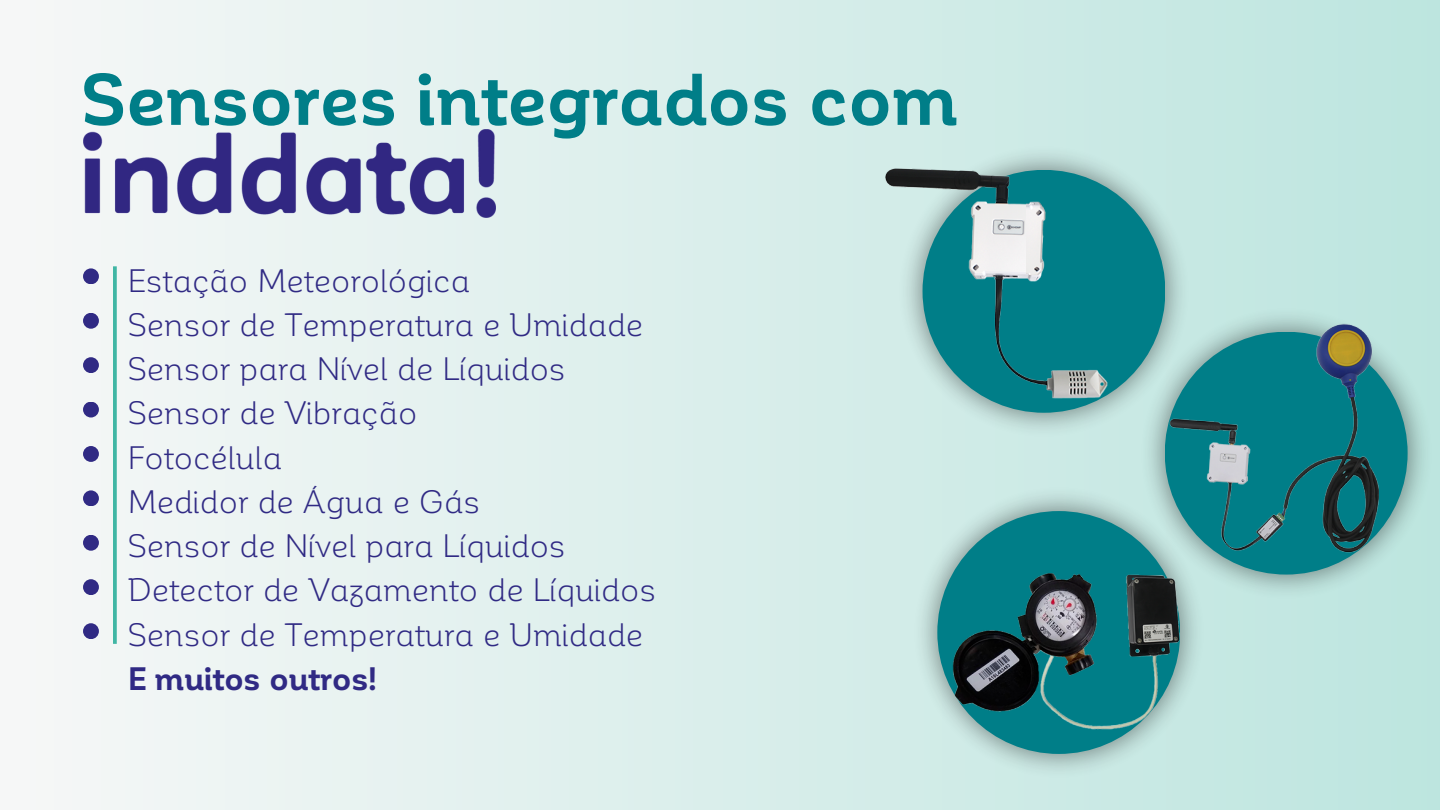
<style>
.page{position:relative;width:1440px;height:810px;background:#fff}
.page>*{position:absolute;margin:0;border:0;box-sizing:border-box;transform-origin:0 0}
.t1{font:700 72px "Corporative Alt";color:#007e88}
.t2{font:32px "Corporative Alt";color:#302a84}
.t3{font:700 32px "Corporative Alt";color:#302a84}
</style>
<div class="page">
<div style="left:0;top:0;width:1440px;height:810px;background:linear-gradient(to right,#f7f7f7,#bde5df)"></div>
<svg style="left:113px;top:266px;width:4px;height:378px;background:#4ab9a8"></svg>
<img style="left:83px;top:130px;width:413px;height:87px">
<img style="left:1189px;top:309px;width:242px;height:289px">
<div style="left:1165px;top:332px;width:243px;height:243px;background:#007e88;border-radius:50%"></div>
<img style="left:1137px;top:315px;width:303px;height:241px">
<img style="left:899px;top:147px;width:290px;height:289px">
<img style="left:914px;top:488px;width:290px;height:289px">
<div style="left:937px;top:511px;width:243px;height:243px;background:#007e88;border-radius:50%"></div>
<img style="left:847px;top:153px;width:318px;height:253px">
<img style="left:1027px;top:194px;width:29px;height:89px">
<img style="left:952px;top:551px;width:237px;height:189px">
<div style="left:83px;top:268px;width:16px;height:16px;background:#302a84;border-radius:50%"></div>
<div style="left:83px;top:313px;width:16px;height:16px;background:#302a84;border-radius:50%"></div>
<div style="left:83px;top:357px;width:16px;height:16px;background:#302a84;border-radius:50%"></div>
<div style="left:83px;top:402px;width:16px;height:16px;background:#302a84;border-radius:50%"></div>
<div style="left:83px;top:446px;width:16px;height:16px;background:#302a84;border-radius:50%"></div>
<div style="left:83px;top:490px;width:16px;height:16px;background:#302a84;border-radius:50%"></div>
<div style="left:83px;top:535px;width:16px;height:16px;background:#302a84;border-radius:50%"></div>
<div style="left:83px;top:579px;width:16px;height:16px;background:#302a84;border-radius:50%"></div>
<div style="left:83px;top:623px;width:16px;height:16px;background:#302a84;border-radius:50%"></div>
<p class="t1" style="left:81px;top:52px;width:879px">Sensores integrados com</p>
<h1 class="t2" style="left:128px;top:259px;width:344px">Estação Meteorológica</h1>
<p class="t2" style="left:128px;top:304px;width:517px">Sensor de Temperatura e Umidade</p>
<p class="t2" style="left:128px;top:348px;width:440px">Sensor para Nível de Líquidos</p>
<p class="t2" style="left:128px;top:392px;width:291px">Sensor de Vibração</p>
<p class="t2" style="left:128px;top:436px;width:156px">Fotocélula</p>
<p class="t2" style="left:128px;top:481px;width:354px">Medidor de Água e Gás</p>
<p class="t2" style="left:128px;top:525px;width:440px">Sensor de Nível para Líquidos</p>
<p class="t2" style="left:128px;top:569px;width:530px">Detector de Vazamento de Líquidos</p>
<p class="t2" style="left:128px;top:613px;width:517px">Sensor de Temperatura e Umidade</p>
<p class="t3" style="left:128px;top:658px;width:250px">E muitos outros!</p>
</div>
